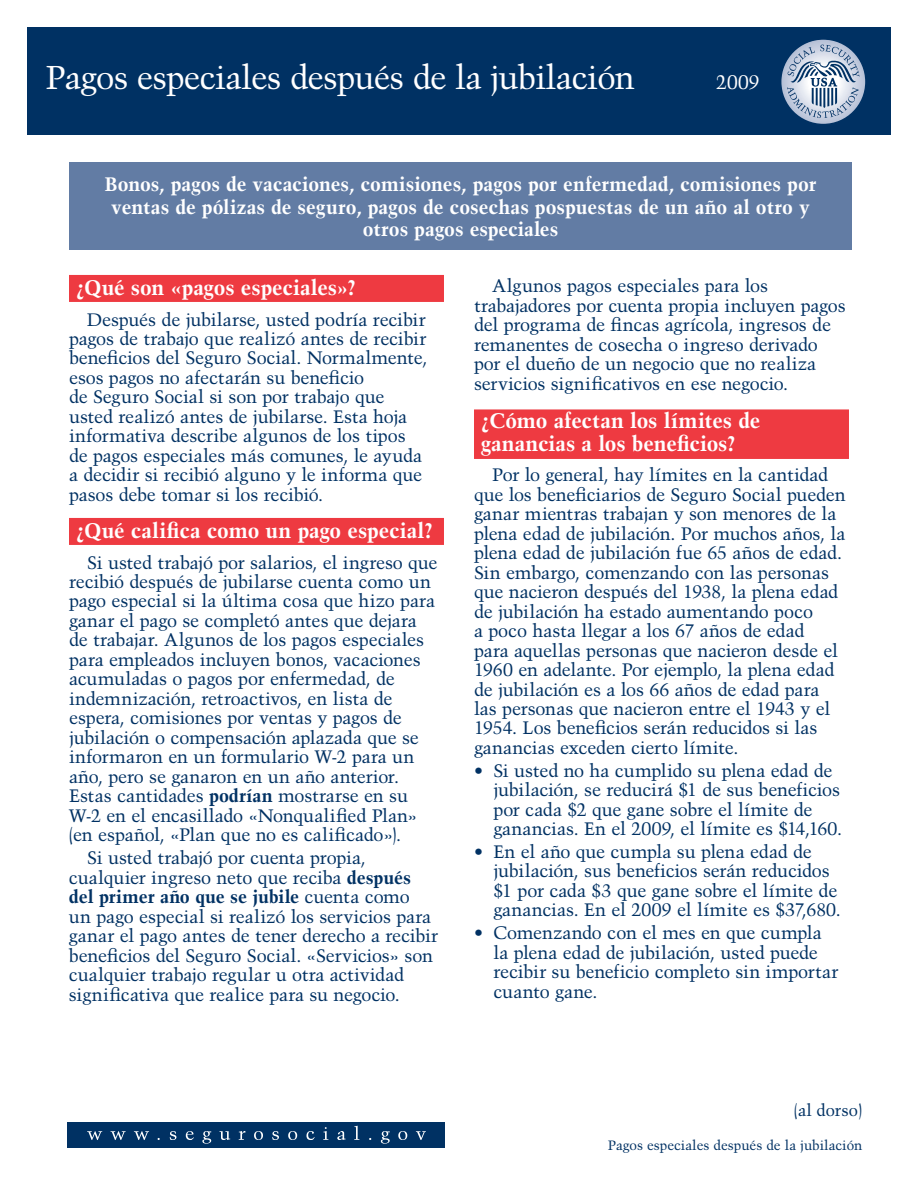
<style>
.page{position:relative;width:918px;height:1188px;background:#fff}
.page>*{position:absolute;margin:0;border:0;box-sizing:border-box;transform-origin:0 0}
.Pub_Title{font:33px "Trump Mediaeval";letter-spacing:-.025em;color:#fff}
.Header1_1line{font:700 21px "Trump Mediaeval";letter-spacing:-.005em;color:#fff}
.Header1_2lines{font:700 21px/22.5px "Trump Mediaeval";color:#fff}
.t1{font:700 19.5px/22.5px "Trump Mediaeval";color:#fff;text-align:center}
.Pub_Title-2{font:19.5px "Trump Mediaeval";color:#fff}
.paragraph_format{font:18px/19.5px "Trump Mediaeval";letter-spacing:-.01em;color:#003163}
._1st_bullet{font:18px/19.5px "Trump Mediaeval";letter-spacing:-.015em;color:#003163}
.t2{font:16.5px "Trump Mediaeval";color:#003163}
.t3{font:13.5px "Trump Mediaeval";color:#003163}
.s1{font-weight:700}
</style>
<div class="page">
<div style="left:69px;top:275px;width:375px;height:27px;background:#ee3a41"></div>
<div style="left:69px;top:518px;width:375px;height:27px;background:#ee3a41"></div>
<div style="left:474px;top:409px;width:375px;height:50px;background:#ee3a41"></div>
<div style="left:27px;top:27px;width:864px;height:108px;background:#003163"></div>
<svg style="left:781px;top:39px;width:85px;height:86px"></svg>
<svg style="left:787px;top:45px;width:73px;height:73px"></svg>
<div style="left:68px;top:1122px;width:378px;height:25px;background:#003163"></div>
<svg style="left:87px;top:1126px;width:339px;height:18px"></svg>
<div style="left:69px;top:162px;width:783px;height:88px;background:#627ca4"></div>
<p class="Pub_Title" style="left:46px;top:57px;width:591px">Pagos especiales después de la jubilación</p>
<p class="Pub_Title-2" style="left:716px;top:71px;width:45px">2009</p>
<p class="t1" style="left:105px;top:173px;width:713px">Bonos, pagos de vacaciones, comisiones, pagos por enfermedad, comisiones por ventas de pólizas de seguro, pagos de cosechas pospuestas de un año al otro y otros pagos especiales</p>
<p class="Header1_1line" style="left:76px;top:275px;width:282px">¿Qué son «pagos especiales»?</p>
<p class="paragraph_format" style="left:69px;top:309px;width:360px;text-indent:18px">Después de jubilarse, usted podría recibir pagos de trabajo que realizó antes de recibir beneficios del Seguro Social. Normalmente, esos pagos no afectarán su beneficio<br>de Seguro Social si son por trabajo que usted realizó antes de jubilarse. Esta hoja informativa describe algunos de los tipos de pagos especiales más comunes, le ayuda a decidir si recibió alguno y le informa que pasos debe tomar si los recibió.</p>
<p class="Header1_1line" style="left:76px;top:518px;width:359px">¿Qué califica como un pago especial?</p>
<p class="paragraph_format" style="left:69px;top:552px;width:370px;text-indent:18px">Si usted trabajó por salarios, el ingreso que recibió después de jubilarse cuenta como un pago especial si la última cosa que hizo para ganar el pago se completó antes que dejara de trabajar. Algunos de los pagos especiales para empleados incluyen bonos, vacaciones acumuladas o pagos por enfermedad, de indemnización, retroactivos, en lista de espera, comisiones por ventas y pagos de jubilación o compensación aplazada que se informaron en un formulario W-2 para un año, pero se ganaron en un año anterior.<br>Estas cantidades <span class="s1">podrían</span> mostrarse en su W-2 en el encasillado «Nonqualified Plan» (en español, «Plan que no es calificado»).</p>
<p class="paragraph_format" style="left:69px;top:848px;width:371px;text-indent:18px">Si usted trabajó por cuenta propia, cualquier ingreso neto que reciba <span class="s1">después del primer año que se jubile</span> cuenta como<br>un pago especial si realizó los servicios para ganar el pago antes de tener derecho a recibir beneficios del Seguro Social. «Servicios» son cualquier trabajo regular u otra actividad significativa que realice para su negocio.</p>
<p class="paragraph_format" style="left:474px;top:276px;width:373px;text-indent:18px">Algunos pagos especiales para los trabajadores por cuenta propia incluyen pagos del programa de fincas agrícola, ingresos de remanentes de cosecha o ingreso derivado por el dueño de un negocio que no realiza servicios significativos en ese negocio.</p>
<p class="Header1_2lines" style="left:481px;top:409px;width:281px">¿Cómo afectan los límites de ganancias a los beneficios?</p>
<p class="paragraph_format" style="left:474px;top:465px;width:373px;text-indent:18px">Por lo general, hay límites en la cantidad que los beneficiarios de Seguro Social pueden ganar mientras trabajan y son menores de la plena edad de jubilación. Por muchos años, la plena edad de jubilación fue 65 años de edad.<br>Sin embargo, comenzando con las personas que nacieron después del 1938, la plena edad de jubilación ha estado aumentando poco<br>a poco hasta llegar a los 67 años de edad<br>para aquellas personas que nacieron desde el 1960 en adelante. Por ejemplo, la plena edad de jubilación es a los 66 años de edad para las personas que nacieron entre el 1943 y el 1954. Los beneficios serán reducidos si las ganancias exceden cierto límite.</p>
<p class="_1st_bullet" style="left:474px;top:760px;width:360px">• Si usted no ha cumplido su plena edad de</p>
<p class="_1st_bullet" style="left:493px;top:780px;width:350px">jubilación, se reducirá $1 de sus beneficios por cada $2 que gane sobre el límite de ganancias. En el 2009, el límite es $14,160.</p>
<p class="_1st_bullet" style="left:493px;top:842px;width:349px">En el año que cumpla su plena edad de jubilación, sus beneficios serán reducidos $1 por cada $3 que gane sobre el límite de ganancias. En el 2009 el límite es $37,680.</p>
<p class="_1st_bullet" style="left:493px;top:923px;width:347px">Comenzando con el mes en que cumpla la plena edad de jubilación, usted puede recibir su beneficio completo sin importar cuanto gane.</p>
<p class="paragraph_format" style="left:474px;top:842px;width:10px">•</p>
<p class="paragraph_format" style="left:474px;top:923px;width:10px">•</p>
<p class="t2" style="left:794px;top:1101px;width:70px">(al dorso)</p>
<p class="t3" style="left:608px;top:1137px;width:256px">Pagos especiales después de la jubilación</p>
</div>
